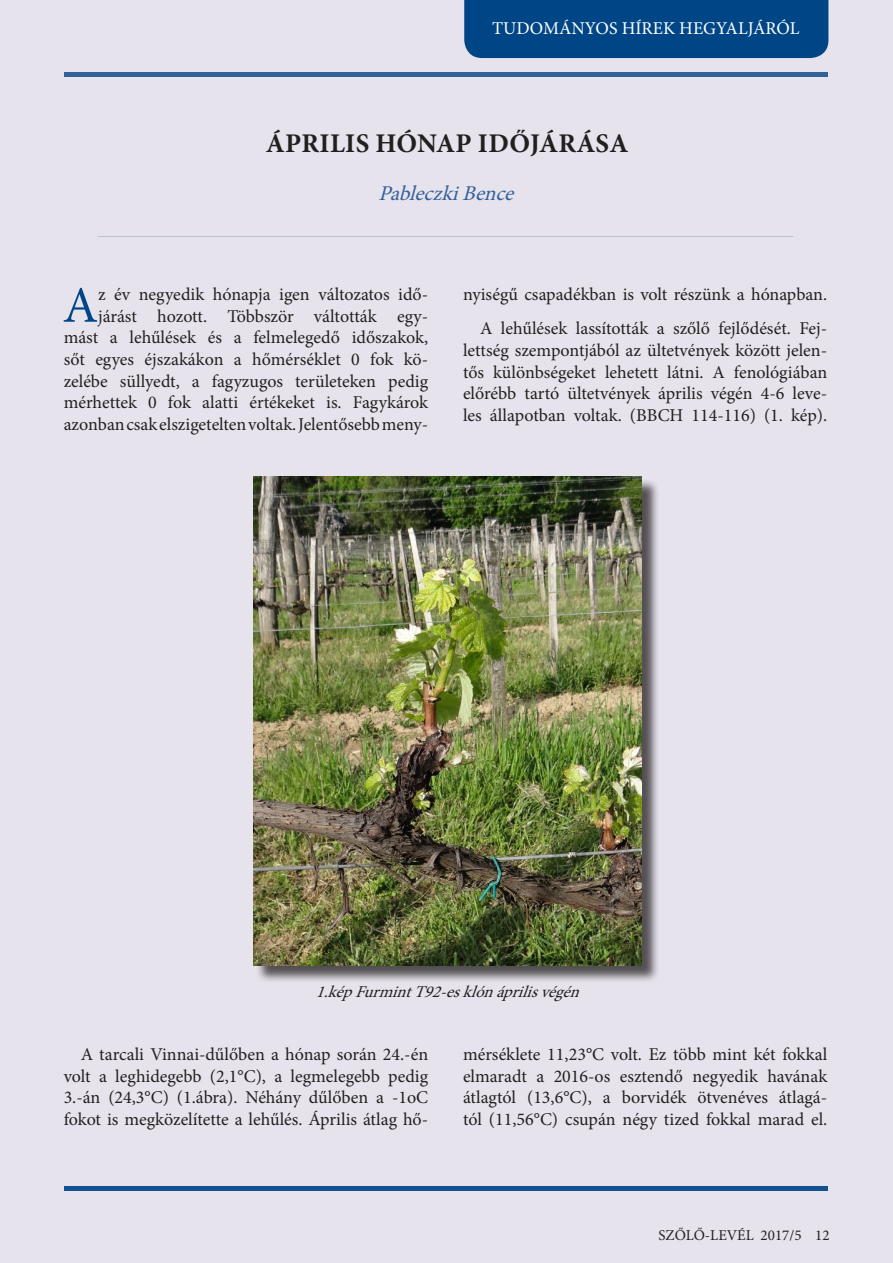
<style>
.page{position:relative;width:893px;height:1263px;background:#e6e3ed}
.page>*{position:absolute;margin:0;border:0;box-sizing:border-box;transform-origin:0 0}
.t1{font:51.3px "Minion Pro";color:#004686}
.t2{font:700 27px "Minion Pro";letter-spacing:.01em;color:#231f20}
.t3{font:italic 21px "Minion Pro";color:#34609a}
.t4{font:18px/21.6px "Minion Pro";color:#231f20;text-align:justify}
.t5{font:18px "Minion Pro";color:#fff}
.t6{font:italic 16.5px "Minion Pro";color:#231f20}
.t7{font:15px "Minion Pro";color:#231f20}
</style>
<div class="page">
<div style="left:64px;top:72px;width:764px;height:5px;background:#34609a"></div>
<div style="left:64px;top:1186px;width:764px;height:5px;background:#12518f"></div>
<div style="left:464px;top:0;width:364px;height:58px;background:#004686"></div>
<div style="left:256px;top:478px;width:403px;height:505px;background:#231f20;opacity:.75"></div>
<img style="left:253px;top:476px;width:388px;height:489px">
<p class="t5" style="left:492px;top:16px;width:309px">TUDOMÁNYOS HÍREK HEGYALJÁRÓL</p>
<p class="t2" style="left:266px;top:124px;width:364px">ÁPRILIS HÓNAP IDŐJÁRÁSA</p>
<p class="t3" style="left:378px;top:179px;width:144px">PableczkiBence</p>
<p class="t4" style="left:64px;top:284px;width:366px;text-align:right">z év negyedik hónapja igen változatos idő&shy;járást hozott. Többször váltották egy&shy;mást a lehűlések és a felmelegedő időszakok, sőt egyes éjszakákon a hőmérséklet 0 fok kö&shy;zelébe süllyedt, a fagyzugos területeken pedig mérhettek 0 fok alatti értékeket is. Fagykárok azonban csak elszigetelten voltak. Jelentősebb men -</p>
<p class="t4" style="left:463px;top:284px;width:366px">nyiségű csapadékban is volt részünk a hónapban.</p>
<p class="t1" style="left:63px;top:271px;width:37px">A</p>
<p class="t4" style="left:463px;top:318px;width:366px;text-indent:17px">A lehűlések lassították a szőlő fejlődését. Fej&shy;lettség szempontjából az ültetvények között jelen&shy;tős különbségeket lehetett látni. A fenológiában előrébb tartó ültetvények április végén 4-6 leve&shy;les állapotban voltak. (BBCH 114-116) (1. kép).</p>
<p class="t6" style="left:316px;top:980px;width:272px">1.képFurmintT92-esklónáprilisvégén</p>
<p class="t4" style="left:64px;top:1044px;width:366px;text-indent:17px">A tarcali Vinnai-dűlőben a hónap során 24.-én volt a leghidegebb (2,1°C), a legmelegebb pedig 3.-án (24,3°C) (1.ábra). Néhány dűlőben a -1oC fokot is megközelítette a lehűlés. Április átlag hő-</p>
<p class="t4" style="left:463px;top:1044px;width:366px">mérséklete 11,23°C volt. Ez több mint két fokkal elmaradt a 2016-os esztendő negyedik havának átlagtól (13,6°C), a borvidék ötvenéves átlagá&shy;tól (11,56°C) csupán négy tized fokkal marad el.</p>
<p class="t7" style="left:658px;top:1225px;width:173px">SZŐLŐ-LEVÉL 2017/5 12</p>
</div>
